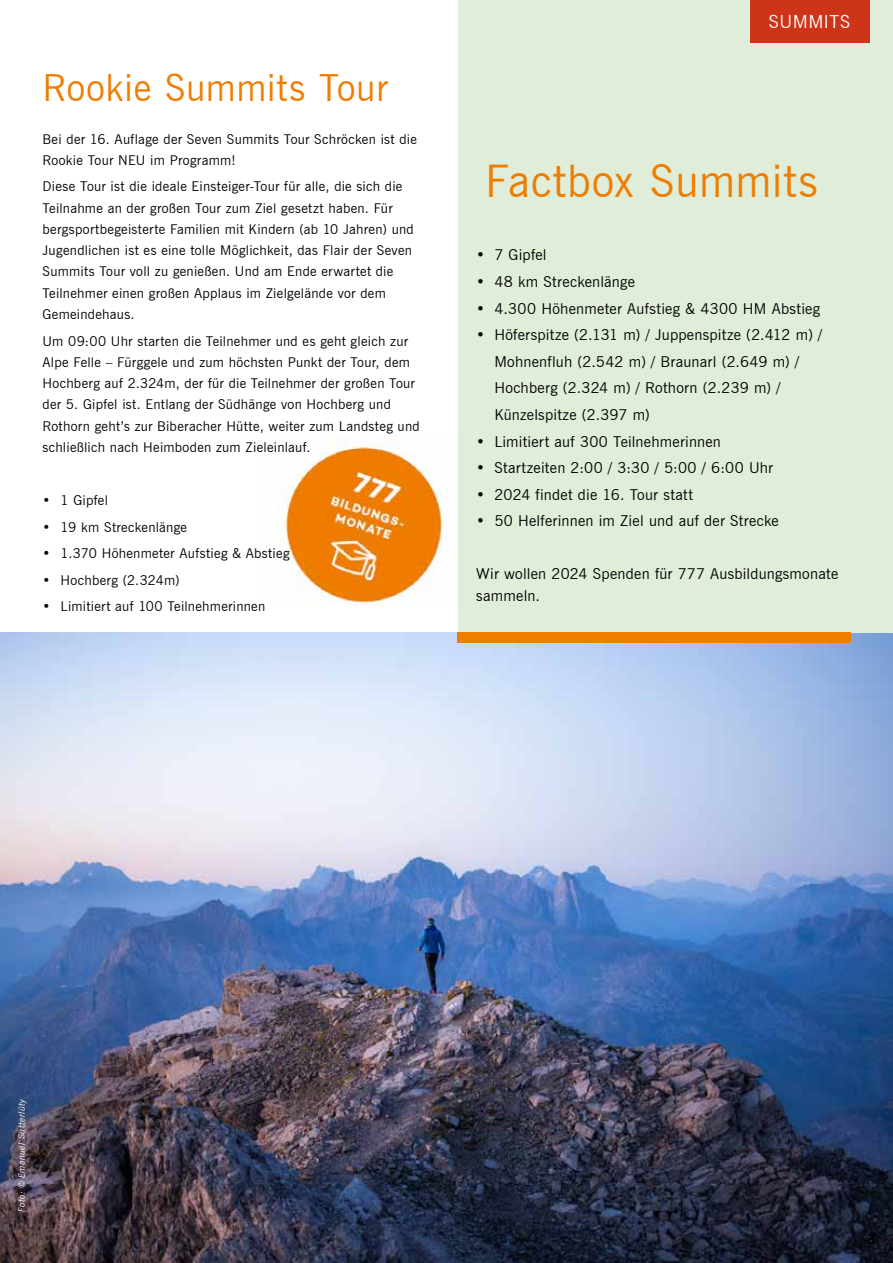
<style>
.page{position:relative;width:893px;height:1263px;background:#fff}
.page>*{position:absolute;margin:0;border:0;box-sizing:border-box;transform-origin:0 0}
.t1{font:45px "News Gothic BT";letter-spacing:.015em;color:#ef7d00}
.t2{font:37.5px "News Gothic BT";letter-spacing:.015em;color:#ef7d00}
.t3{font:18px "News Gothic BT";letter-spacing:.03em;color:#fff}
.t4{font:15px/26.5px "News Gothic BT";letter-spacing:.015em;color:#000}
.t5{font:13.5px/21.3px "News Gothic BT";letter-spacing:.02em;color:#000}
.t6{font:700 13.5px "News Gothic BT";color:#000}
.t7{font:italic 9px "News Gothic BT";letter-spacing:.025em;color:#fff}
</style>
<div class="page">
<img style="left:0;top:632px;width:893px;height:631px">
<img style="left:280px;top:438px;width:171px;height:169px">
<div style="left:458px;top:0;width:435px;height:632px;background:#dfedd9"></div>
<div style="left:457px;top:632px;width:393px;height:11px;background:#ef7d00"></div>
<div style="left:750px;top:0;width:119px;height:43px;background:#ce3417"></div>
<h2 class="t2" style="left:43px;top:65px;width:347px">Rookie Summits Tour</h2>
<p class="t5" style="left:43px;top:128px;width:376px">Bei der 16. Auflage der Seven Summits Tour Schröcken ist die<br>Rookie Tour NEU im Programm!</p>
<p class="t5" style="left:43px;top:176px;width:373px">Diese Tour ist die ideale Einsteiger-Tour für alle, die sich die Teilnahme an der großen Tour zum Ziel gesetzt haben. Für bergsportbegeisterte Familien mit Kindern (ab 10 Jahren) und Jugendlichen ist es eine tolle Möglichkeit, das Flair der Seven Summits Tour voll zu genießen. Und am Ende erwartet die Teilnehmer einen großen Applaus im Zielgelände vor dem Gemeindehaus.</p>
<p class="t5" style="left:43px;top:330px;width:379px">Um 09:00 Uhr starten die Teilnehmer und es geht gleich zur Alpe Felle – Fürggele und zum höchsten Punkt der Tour, dem Hochberg auf 2.324m, der für die Teilnehmer der großen Tour der 5. Gipfel ist. Entlang der Südhänge von Hochberg und Rothorn geht’s zur Biberacher Hütte, weiter zum Landsteg und schließlich nach Heimboden zum Zieleinlauf.</p>
<p class="t5" style="left:43px;top:489px;width:67px">• 1 Gipfel</p>
<p class="t5" style="left:43px;top:516px;width:146px">• 19 km Streckenlänge</p>
<p class="t5" style="left:43px;top:543px;width:249px">• 1.370 Höhenmeter Aufstieg &amp; Abstieg</p>
<p class="t5" style="left:43px;top:569px;width:139px">• Hochberg (2.324m)</p>
<p class="t5" style="left:43px;top:596px;width:224px">• Limitiert auf 100 Teilnehmerinnen</p>
<h3 class="t3" style="left:769px;top:11px;width:83px">SUMMITS</h3>
<h1 class="t1" style="left:485px;top:153px;width:334px">Factbox Summits</h1>
<p class="t4" style="left:476px;top:242px;width:72px">• 7 Gipfel</p>
<p class="t4" style="left:476px;top:268px;width:160px">• 48 km Streckenlänge</p>
<p class="t4" style="left:476px;top:295px;width:345px">• 4.300 Höhenmeter Aufstieg &amp; 4300 HM Abstieg</p>
<p class="t4" style="left:494px;top:321px;width:330px;text-indent:-18px">• Höferspitze (2.131 m) / Juppenspitze (2.412 m) / Mohnenfluh (2.542 m) / Braunarl (2.649 m) / Hochberg (2.324 m) / Rothorn (2.239 m) / Künzelspitze (2.397 m)</p>
<p class="t4" style="left:476px;top:428px;width:246px">• Limitiert auf 300 Teilnehmerinnen</p>
<p class="t4" style="left:476px;top:454px;width:298px">• Startzeiten 2:00 / 3:30 / 5:00 / 6:00 Uhr</p>
<p class="t4" style="left:476px;top:481px;width:218px">• 2024 findet die 16. Tour statt</p>
<p class="t4" style="left:476px;top:508px;width:304px">• 50 Helferinnen im Ziel und auf der Strecke</p>
<p class="t4" style="left:476px;top:563px;width:363px;line-height:21.3px">Wir wollen 2024 Spenden für 777 Ausbildungsmonate sammeln.</p>
<p class="t7" style="left:16px;top:1212px;width:115px;rotate:-90deg">Foto: © Emanuel Sutterlüty</p>
<p class="t6" style="left:868px;top:1231px;width:10px">3</p>
</div>
